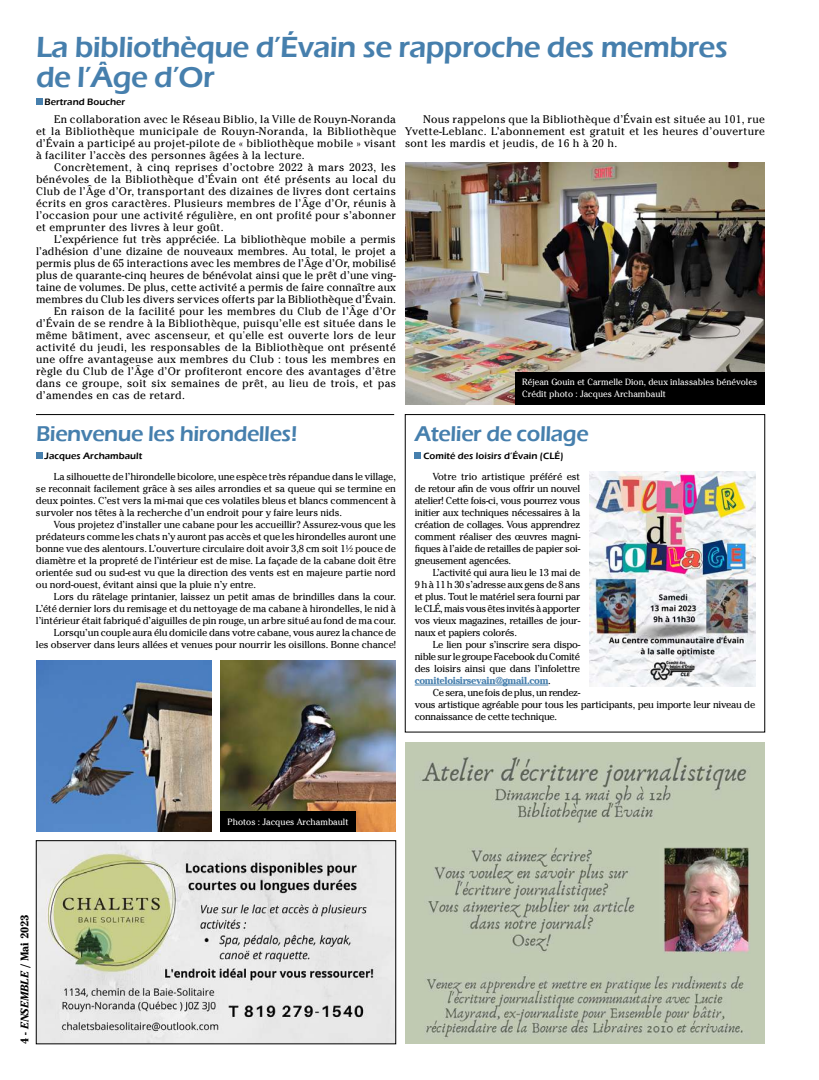
<style>
.page{position:relative;width:819px;height:1080px;background:#fff}
.page>*{position:absolute;margin:0;border:0;box-sizing:border-box;transform-origin:0 0}
.t1{font:600 30px/30px "Eras ITC";letter-spacing:-.02em;color:#467fad}
.t2{font:600 22px "Eras ITC";letter-spacing:-.02em;color:#467fad}
.t3{font:11px/12px "Cheltenham LT";letter-spacing:.03em;color:#000;text-align:justify}
.t4{font:11px "Cheltenham LT";letter-spacing:.01em;color:#000}
.t5{font:700 11px "Cheltenham LT";color:#000}
.t6{font:10px/12px "Cheltenham LT";letter-spacing:-.015em;color:#000;text-align:justify}
.t7{font:600 9.5px "Eras ITC";letter-spacing:.005em;color:#000}
.t8{font:9px/12px "Cheltenham LT";color:#fff}
.s1{font-weight:700;color:#467fad}
.s2{font-style:italic}
</style>
<div class="page">
<svg style="left:36px;top:99px;width:6px;height:6px"></svg>
<svg style="left:415px;top:453px;width:6px;height:6px"></svg>
<svg style="left:36px;top:453px;width:6px;height:6px"></svg>
<hr style="left:415px;top:685px;width:133px;height:1px;background:#467fad">
<img style="left:589px;top:471px;width:166px;height:215px">
<img style="left:405px;top:163px;width:360px;height:241px">
<div style="left:515px;top:372px;width:250px;height:32px;background:#000"></div>
<img style="left:38px;top:842px;width:356px;height:200px">
<div style="left:36px;top:840px;width:360px;height:204px;border:1px solid #000"></div>
<img style="left:405px;top:742px;width:360px;height:302px">
<hr style="left:36px;top:414px;width:358px;height:1px;background:#000">
<img style="left:220px;top:660px;width:176px;height:172px">
<img style="left:36px;top:660px;width:176px;height:172px">
<div style="left:220px;top:811px;width:136px;height:21px;background:#000"></div>
<h1 class="t1" style="left:36px;top:34px;width:693px">La bibliothèque d’Évain se rapproche des membres de l’Âge d’Or</h1>
<p class="t7" style="left:45px;top:98px;width:82px">Bertrand Boucher</p>
<p class="t3" style="left:36px;top:113px;width:362px;text-indent:18px">En collaboration avec le Réseau Biblio, la Ville de Rouyn-Noranda et la Bibliothèque municipale de Rouyn-Noranda, la Bibliothèque d’Évain a participé au projet-pilote de « bibliothèque mobile » visant à faciliter l’accès des personnes âgées à la lecture.</p>
<p class="t3" style="left:36px;top:161px;width:362px;text-indent:18px">Concrètement, à cinq reprises d’octobre 2022 à mars 2023, les bénévoles de la Bibliothèque d’Évain ont été présents au local du Club de l’Âge d’Or, transportant des dizaines de livres dont certains écrits en gros caractères. Plusieurs membres de l’Âge d’Or, réunis à l’occasion pour une activité régulière, en ont profité pour s’abonner et emprunter des livres à leur goût.</p>
<p class="t4" style="left:54px;top:233px;width:343px">L’expérience fut très appréciée. La bibliothèque mobile a permis</p>
<p class="t4" style="left:36px;top:245px;width:362px">l’adhésion d’une dizaine de nouveaux membres. Au total, le projet a</p>
<p class="t4" style="left:36px;top:257px;width:361px">permis plus de 65 interactions avec les membres de l’Âge d’Or, mobilisé</p>
<p class="t4" style="left:36px;top:269px;width:361px">plus de quarante-cinq heures de bénévolat ainsi que le prêt d’une ving-</p>
<p class="t4" style="left:36px;top:281px;width:362px">taine de volumes. De plus, cette activité a permis de faire connaître aux</p>
<p class="t4" style="left:36px;top:293px;width:362px">membres du Club les divers services offerts par la Bibliothèque d’Évain.</p>
<p class="t3" style="left:54px;top:305px;width:344px">En raison de la facilité pour les membres du Club de l’Âge d’Or</p>
<p class="t3" style="left:36px;top:317px;width:361px">d’Évain de se rendre à la Bibliothèque, puisqu’elle est située dans le</p>
<p class="t3" style="left:36px;top:329px;width:361px">même bâtiment, avec ascenseur, et qu'elle est ouverte lors de leur</p>
<p class="t3" style="left:36px;top:341px;width:361px">activité du jeudi, les responsables de la Bibliothèque ont présenté</p>
<p class="t3" style="left:36px;top:353px;width:361px">une offre avantageuse aux membres du Club : tous les membres en</p>
<p class="t3" style="left:36px;top:365px;width:362px">règle du Club de l’Âge d’Or profiteront encore des avantages d’être</p>
<p class="t3" style="left:36px;top:377px;width:362px">dans ce groupe, soit six semaines de prêt, au lieu de trois, et pas</p>
<p class="t3" style="left:36px;top:389px;width:151px">d’amendes en cas de retard.</p>
<p class="t3" style="left:405px;top:113px;width:362px;text-indent:18px">Nous rappelons que la Bibliothèque d’Évain est située au 101, rue Yvette-Leblanc. L’abonnement est gratuit et les heures d’ouverture sont les mardis et jeudis, de 16 h à 20 h.</p>
<p class="t8" style="left:522px;top:376px;width:237px">Réjean Gouin et Carmelle Dion, deux inlassables bénévoles<br>Crédit photo : Jacques Archambault</p>
<h2 class="t2" style="left:36px;top:424px;width:263px">Bienvenue les hirondelles!</h2>
<p class="t7" style="left:45px;top:452px;width:99px">Jacques Archambault</p>
<p class="t6" style="left:36px;top:471px;width:362px;text-indent:18px">La silhouette de l’hirondelle bicolore, une espèce très répandue dans le village, se reconnait facilement grâce à ses ailes arrondies et sa queue qui se termine en deux pointes. C’est vers la mi-mai que ces volatiles bleus et blancs commencent à survoler nos têtes à la recherche d’un endroit pour y faire leurs nids.</p>
<p class="t6" style="left:36px;top:519px;width:362px;text-indent:18px">Vous projetez d’installer une cabane pour les accueillir? Assurez-vous que les prédateurs comme les chats n’y auront pas accès et que les hirondelles auront une bonne vue des alentours. L’ouverture circulaire doit avoir 3,8 cm soit 1½ pouce de diamètre et la propreté de l’intérieur est de mise. La façade de la cabane doit être orientée sud ou sud-est vu que la direction des vents est en majeure partie nord ou nord-ouest, évitant ainsi que la pluie n’y entre.</p>
<p class="t6" style="left:36px;top:591px;width:362px;text-align:right">Lors du râtelage printanier, laissez un petit amas de brindilles dans la cour.<br>L’été dernier lors du remisage et du nettoyage de ma cabane à hirondelles, le nid à l’intérieur était fabriqué d’aiguilles de pin rouge, un arbre situé au fond de ma cour.<br>Lorsqu’un couple aura élu domicile dans votre cabane, vous aurez la chance de<br>les observer dans leurs allées et venues pour nourrir les oisillons. Bonne chance!</p>
<h2 class="t2" style="left:415px;top:424px;width:175px">Atelier de collage</h2>
<p class="t7" style="left:423px;top:452px;width:142px">Comité des loisirs d’Évain (CLÉ)</p>
<p class="t6" style="left:415px;top:471px;width:167px;text-indent:18px">Votre trio artistique préféré est de retour afin de vous offrir un nouvel atelier! Cette fois-ci, vous pourrez vous initier aux techniques nécessaires à la création de collages. Vous apprendrez comment réaliser des œuvres magni&shy;fiques à l’aide de retailles de papier soi&shy;gneusement agencées.</p>
<p class="t6" style="left:415px;top:567px;width:167px;text-indent:18px">L’activité qui aura lieu le 13 mai de 9 h à 11 h 30 s’adresse aux gens de 8 ans et plus. Tout le matériel sera fourni par le CLÉ, mais vous êtes invités à apporter vos vieux magazines, retailles de jour&shy;naux et papiers colorés.</p>
<p class="t6" style="left:415px;top:639px;width:167px;text-indent:18px">Le lien pour s’inscrire sera dispo&shy;nible sur le groupe Facebook du Comité des loisirs ainsi que dans l’infolettre <span class="s1">comiteloisirsevain@gmail.com</span>.</p>
<p class="t6" style="left:415px;top:687px;width:342px;text-align:left;text-indent:18px">Ce sera, une fois de plus, un rendez-<br>vous artistique agréable pour tous les participants, peu importe leur niveau de connaissance de cette technique.</p>
<p class="t5" style="left:19px;top:1044px;width:131px;rotate:-90deg">4 - <span class="s2">ENSEMBLE</span> / Mai 2023</p>
<p class="t8" style="left:228px;top:816px;width:123px">Photos : Jacques Archambault</p>
</div>
